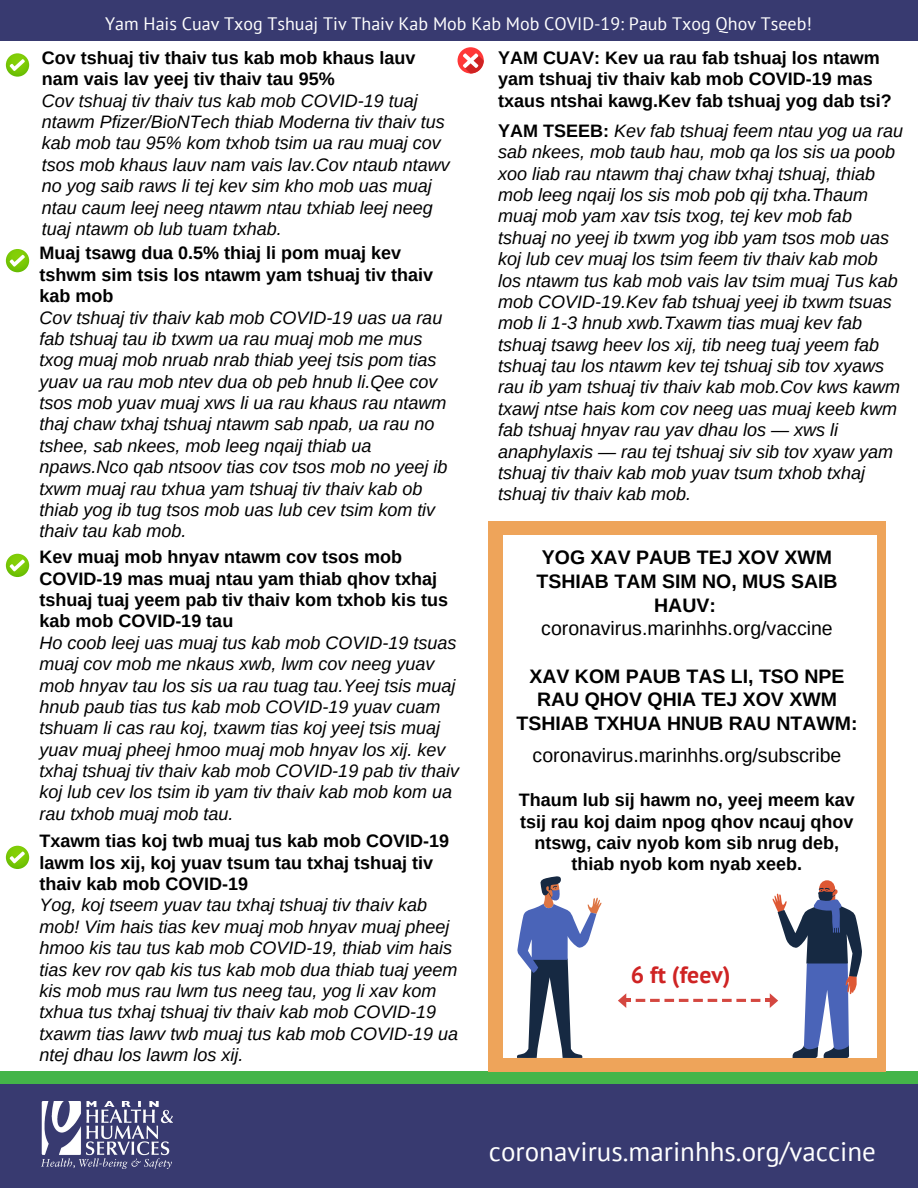
<style>
.page{position:relative;width:918px;height:1188px;background:#fff}
.page>*{position:absolute;margin:0;border:0;box-sizing:border-box;transform-origin:0 0}
.t1{font:27px "PT Sans";color:#fff}
.t2{font:700 23.7px "PT Sans";color:#cf2323}
.t3{font:700 19.5px/23.7px "Arimo";color:#000;text-align:center}
.t4{font:19.5px "Arimo";color:#000}
.t5{font:italic 18px/21.3px "Arimo";color:#000}
.t6{font:700 18px/21.3px "Arimo";color:#000}
.t7{font:18px "PT Sans";color:#fff}
.s1{font-weight:700;font-style:normal}
</style>
<div class="page">
<div style="left:0;top:0;width:918px;height:41px;background:#383a70"></div>
<div style="left:0;top:1071px;width:918px;height:40px;background:#44b549"></div>
<div style="left:0;top:1085px;width:918px;height:103px;background:#383a70"></div>
<img style="left:42px;top:1101px;width:130px;height:68px">
<div style="left:489px;top:521px;width:397px;height:550px;background:#eea45a"></div>
<div style="left:503px;top:536px;width:374px;height:522px;background:#fff"></div>
<svg style="left:6px;top:53px;width:23px;height:24px"></svg>
<svg style="left:9px;top:59px;width:16px;height:12px"></svg>
<svg style="left:6px;top:249px;width:23px;height:23px"></svg>
<svg style="left:9px;top:254px;width:16px;height:13px"></svg>
<svg style="left:6px;top:554px;width:23px;height:23px"></svg>
<svg style="left:9px;top:559px;width:16px;height:13px"></svg>
<svg style="left:6px;top:846px;width:23px;height:23px"></svg>
<svg style="left:9px;top:851px;width:16px;height:13px"></svg>
<div style="left:458px;top:47px;width:25px;height:26px;background:#ff3838;border-radius:50%"></div>
<svg style="left:463px;top:53px;width:20px;height:20px"></svg>
<svg style="left:517px;top:876px;width:85px;height:182px"></svg>
<svg style="left:618px;top:880px;width:244px;height:178px"></svg>
<p class="t7" style="left:105px;top:11px;width:708px">Yam Hais Cuav Txog Tshuaj Tiv Thaiv Kab Mob Kab Mob COVID-19: Paub Txog Qhov Tseeb!</p>
<p class="t6" style="left:42px;top:47px;width:375px">Cov tshuaj tiv thaiv tus kab mob khaus lauv nam vais lav yeej tiv thaiv tau 95%</p>
<p class="t5" style="left:42px;top:90px;width:409px">Cov tshuaj tiv thaiv tus kab mob COVID-19 tuaj ntawm Pfizer/BioNTech thiab Moderna tiv thaiv tus kab mob tau 95% kom txhob tsim ua rau muaj cov tsos mob khaus lauv nam vais lav.Cov ntaub ntawv no yog saib raws li tej kev sim kho mob uas muaj ntau caum leej neeg ntawm ntau txhiab leej neeg tuaj ntawm ob lub tuam txhab.</p>
<p class="t6" style="left:39px;top:243px;width:395px">Muaj tsawg dua 0.5% thiaj li pom muaj kev tshwm sim tsis los ntawm yam tshuaj tiv thaiv kab mob</p>
<p class="t5" style="left:39px;top:307px;width:409px">Cov tshuaj tiv thaiv kab mob COVID-19 uas ua rau fab tshuaj tau ib txwm ua rau muaj mob me mus txog muaj mob nruab nrab thiab yeej tsis pom tias yuav ua rau mob ntev dua ob peb hnub li.Qee cov tsos mob yuav muaj xws li ua rau khaus rau ntawm thaj chaw txhaj tshuaj ntawm sab npab, ua rau no tshee, sab nkees, mob leeg nqaij thiab ua npaws.Nco qab ntsoov tias cov tsos mob no yeej ib txwm muaj rau txhua yam tshuaj tiv thaiv kab ob thiab yog ib tug tsos mob uas lub cev tsim kom tiv thaiv tau kab mob.</p>
<p class="t6" style="left:39px;top:546px;width:410px">Kev muaj mob hnyav ntawm cov tsos mob COVID-19 mas muaj ntau yam thiab qhov txhaj tshuaj tuaj yeem pab tiv thaiv kom txhob kis tus kab mob COVID-19 tau</p>
<p class="t5" style="left:39px;top:632px;width:421px">Ho coob leej uas muaj tus kab mob COVID-19 tsuas muaj cov mob me nkaus xwb, lwm cov neeg yuav mob hnyav tau los sis ua rau tuag tau.Yeej tsis muaj hnub paub tias tus kab mob COVID-19 yuav cuam tshuam li cas rau koj, txawm tias koj yeej tsis muaj yuav muaj pheej hmoo muaj mob hnyav los xij. kev txhaj tshuaj tiv thaiv kab mob COVID-19 pab tiv thaiv koj lub cev los tsim ib yam tiv thaiv kab mob kom ua rau txhob muaj mob tau.</p>
<p class="t6" style="left:39px;top:830px;width:411px">Txawm tias koj twb muaj tus kab mob COVID-19 lawm los xij, koj yuav tsum tau txhaj tshuaj tiv thaiv kab mob COVID-19</p>
<p class="t5" style="left:39px;top:895px;width:420px">Yog, koj tseem yuav tau txhaj tshuaj tiv thaiv kab mob! Vim hais tias kev muaj mob hnyav muaj pheej hmoo kis tau tus kab mob COVID-19, thiab vim hais tias kev rov qab kis tus kab mob dua thiab tuaj yeem kis mob mus rau lwm tus neeg tau, yog li xav kom txhua tus txhaj tshuaj tiv thaiv kab mob COVID-19 txawm tias lawv twb muaj tus kab mob COVID-19 ua ntej dhau los lawm los xij.</p>
<p class="t6" style="left:498px;top:47px;width:395px">YAM CUAV: Kev ua rau fab tshuaj los ntawm yam tshuaj tiv thaiv kab mob COVID-19 mas txaus ntshai kawg.Kev fab tshuaj yog dab tsi?</p>
<p class="t5" style="left:498px;top:120px;width:406px"><span class="s1">YAM TSEEB:</span> Kev fab tshuaj feem ntau yog ua rau sab nkees, mob taub hau, mob qa los sis ua poob xoo liab rau ntawm thaj chaw txhaj tshuaj, thiab mob leeg nqaij los sis mob pob qij txha.Thaum muaj mob yam xav tsis txog, tej kev mob fab tshuaj no yeej ib txwm yog ibb yam tsos mob uas koj lub cev muaj los tsim feem tiv thaiv kab mob los ntawm tus kab mob vais lav tsim muaj Tus kab mob COVID-19.Kev fab tshuaj yeej ib txwm tsuas mob li 1-3 hnub xwb.Txawm tias muaj kev fab tshuaj tsawg heev los xij, tib neeg tuaj yeem fab tshuaj tau los ntawm kev tej tshuaj sib tov xyaws rau ib yam tshuaj tiv thaiv kab mob.Cov kws kawm txawj ntse hais kom cov neeg uas muaj keeb kwm fab tshuaj hnyav rau yav dhau los — xws li anaphylaxis — rau tej tshuaj siv sib tov xyaw yam tshuaj tiv thaiv kab mob yuav tsum txhob txhaj tshuaj tiv thaiv kab mob.</p>
<p class="t3" style="left:537px;top:546px;width:303px">YOG XAV PAUB TEJ XOV XWM<br>TSHIAB TAM SIM NO, MUS SAIB<br>HAUV:</p>
<p class="t4" style="left:541px;top:618px;width:293px">coronavirus.marinhhs.org/vaccine</p>
<p class="t3" style="left:516px;top:664px;width:343px">XAV KOM PAUB TAS LI, TSO NPE<br>RAU QHOV QHIA TEJ XOV XWM<br>TSHIAB TXHUA HNUB RAU NTAWM:</p>
<p class="t4" style="left:533px;top:745px;width:310px">coronavirus.marinhhs.org/subscribe</p>
<p class="t6" style="left:519px;top:789px;width:337px;text-align:center">Thaum lub sij hawm no, yeej meem kav tsij rau koj daim npog qhov ncauj qhov ntswg, caiv nyob kom sib nrug deb, thiab nyob kom nyab xeeb.</p>
<p class="t2" style="left:631px;top:959px;width:101px">6 ft (feev)</p>
<p class="t1" style="left:489px;top:1133px;width:388px">coronavirus.marinhhs.org/vaccine</p>
</div>
